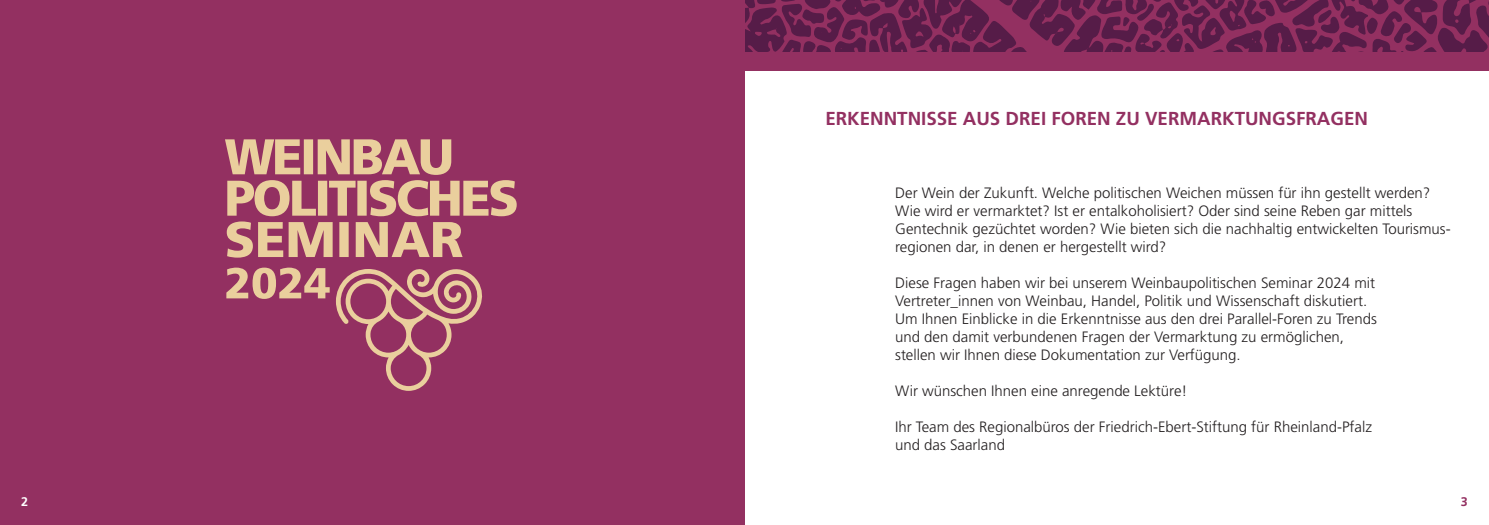
<style>
.page{position:relative;width:1489px;height:525px;background:#fff}
.page>*{position:absolute;margin:0;border:0;box-sizing:border-box;transform-origin:0 0}
.t1{font:700 18.75px "Frutiger";color:#933061}
.t2{font:300 15px/18px "Frutiger";color:#231f20}
.t3{font:700 12.5px "Frutiger";color:#933061}
.t4{font:700 12.5px "Frutiger";color:#fff}
</style>
<div class="page">
<div style="left:0;top:0;width:1488px;height:71px;background:#933061"></div>
<svg style="left:745px;top:0;width:743px;height:52px;fill:#561c48"></svg>
<svg style="left:750px;top:28px;width:30px;height:9px"></svg>
<svg style="left:745px;top:0;width:5px;height:9px"></svg>
<svg style="left:934px;top:0;width:8px;height:13px"></svg>
<svg style="left:1080px;top:48px;width:9px;height:4px"></svg>
<svg style="left:1055px;top:27px;width:8px;height:7px"></svg>
<svg style="left:1453px;top:0;width:16px;height:23px"></svg>
<svg style="left:1459px;top:48px;width:7px;height:4px"></svg>
<svg style="left:970px;top:29px;width:5px;height:5px"></svg>
<svg style="left:952px;top:24px;width:8px;height:11px"></svg>
<svg style="left:1210px;top:27px;width:6px;height:9px"></svg>
<svg style="left:882px;top:23px;width:6px;height:6px"></svg>
<svg style="left:1251px;top:38px;width:5px;height:5px"></svg>
<svg style="left:1413px;top:7px;width:8px;height:6px"></svg>
<svg style="left:913px;top:24px;width:11px;height:16px"></svg>
<svg style="left:1228px;top:11px;width:11px;height:16px"></svg>
<svg style="left:1167px;top:24px;width:5px;height:4px"></svg>
<svg style="left:1140px;top:42px;width:5px;height:3px"></svg>
<div style="left:0;top:0;width:744px;height:524px;background:#933061"></div>
<svg style="left:226px;top:267px;width:104px;height:32px"></svg>
<svg style="left:225px;top:139px;width:291px;height:118px"></svg>
<svg style="left:336px;top:269px;width:146px;height:121px"></svg>
<p class="t4" style="left:21px;top:496px;width:8px">2</p>
<p class="t1" style="left:825px;top:111px;width:544px">ERKENNTNISSE AUS DREI FOREN ZU VERMARKTUNGSFRAGEN</p>
<p class="t2" style="left:895px;top:184px;width:557px">Der Wein der Zukunft. Welche politischen Weichen müssen für ihn gestellt werden?<br>Wie wird er vermarktet? Ist er entalkoholisiert? Oder sind seine Reben gar mittels Gentechnik gezüchtet worden? Wie bieten sich die nachhaltig entwickelten Tourismus&shy;regionen dar, in denen er hergestellt wird?</p>
<p class="t2" style="left:895px;top:274px;width:483px">Diese Fragen haben wir bei unserem Weinbaupolitischen Seminar 2024 mit Vertreter_innen von Weinbau, Handel, Politik und Wissenschaft diskutiert.<br>Um Ihnen Einblicke in die Erkenntnisse aus den drei Parallel-Foren zu Trends und den damit verbundenen Fragen der Vermarktung zu ermöglichen, stellen wir Ihnen diese Dokumentation zur Verfügung.</p>
<p class="t2" style="left:895px;top:382px;width:294px">Wir wünschen Ihnen eine anregende Lektüre!</p>
<p class="t2" style="left:895px;top:418px;width:478px">Ihr Team des Regionalbüros der Friedrich-Ebert-Stiftung für Rheinland-Pfalz und das Saarland</p>
<p class="t3" style="left:1460px;top:496px;width:8px">3</p>
</div>
